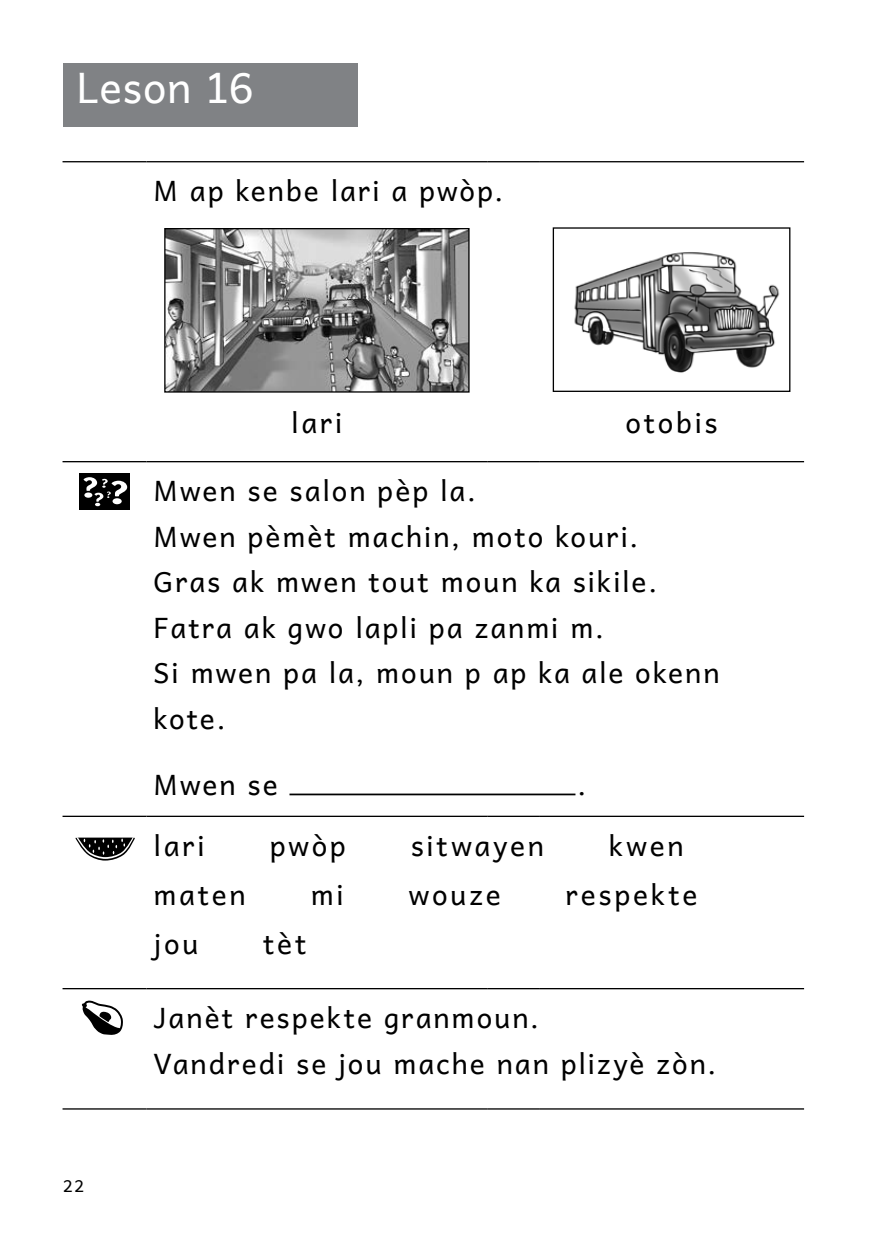
<style>
.page{position:relative;width:874px;height:1241px;background:#fff}
.page>*{position:absolute;margin:0;border:0;box-sizing:border-box;transform-origin:0 0}
.t1{font:42px "Andika";letter-spacing:.015em;color:#fff}
.t2{font:28px/45.5px "Andika";letter-spacing:.07em;color:#000}
.t3{font:28px "Andika";letter-spacing:.09em;color:#000}
.t4{font:28px "Andika";letter-spacing:.1em;color:#000}
.t5{font:16.62px "Andika";color:#000}
</style>
<div class="page">
<div style="left:63px;top:63px;width:294px;height:63px;background:#808285"></div>
<hr style="left:62px;top:1108px;width:84px;height:1px;background:#000">
<hr style="left:146px;top:1108px;width:341px;height:1px;background:#000">
<hr style="left:487px;top:1108px;width:52px;height:1px;background:#000">
<hr style="left:539px;top:1108px;width:264px;height:1px;background:#000">
<hr style="left:62px;top:161px;width:84px;height:1px;background:#000">
<hr style="left:146px;top:161px;width:341px;height:1px;background:#000">
<hr style="left:487px;top:161px;width:52px;height:1px;background:#000">
<hr style="left:539px;top:161px;width:264px;height:1px;background:#000">
<hr style="left:62px;top:461px;width:84px;height:1px;background:#000">
<hr style="left:146px;top:461px;width:341px;height:1px;background:#000">
<hr style="left:487px;top:461px;width:52px;height:1px;background:#000">
<hr style="left:539px;top:461px;width:264px;height:1px;background:#000">
<hr style="left:62px;top:815px;width:84px;height:1px;background:#000">
<hr style="left:146px;top:815px;width:341px;height:1px;background:#000">
<hr style="left:487px;top:815px;width:52px;height:1px;background:#000">
<hr style="left:539px;top:815px;width:264px;height:1px;background:#000">
<hr style="left:62px;top:987px;width:84px;height:2px;background:#000">
<hr style="left:146px;top:987px;width:341px;height:2px;background:#000">
<hr style="left:487px;top:987px;width:52px;height:2px;background:#000">
<hr style="left:539px;top:987px;width:264px;height:2px;background:#000">
<img style="left:166px;top:230px;width:301px;height:160px">
<div style="left:164px;top:228px;width:305px;height:164px;border:1px solid #000"></div>
<img style="left:574px;top:252px;width:206px;height:121px">
<div style="left:552px;top:227px;width:238px;height:165px;border:1px solid #000"></div>
<div style="left:79px;top:473px;width:50px;height:37px;background:#000"></div>
<svg style="left:83px;top:477px;width:44px;height:29px"></svg>
<hr style="left:289px;top:793px;width:286px;height:2px;background:#000">
<svg style="left:75px;top:837px;width:60px;height:23px"></svg>
<svg style="left:81px;top:1000px;width:42px;height:35px"></svg>
<h1 class="t1" style="left:76px;top:64px;width:178px">Leson 16</h1>
<p class="t2" style="left:153px;top:169px;width:351px">M ap kenbe lari a pwòp.</p>
<p class="t2" style="left:291px;top:400px;width:53px">lari</p>
<p class="t2" style="left:625px;top:400px;width:93px">otobis</p>
<p class="t2" style="left:153px;top:468px;width:567px">Mwen se salon pèp la.<br>Mwen pèmèt machin, moto kouri.<br>Gras ak mwen tout moun ka sikile.<br>Fatra ak gwo lapli pa zanmi m.<br>Si mwen pa la, moun p ap ka ale okenn kote.</p>
<p class="t2" style="left:153px;top:762px;width:126px">Mwen se</p>
<p class="t2" style="left:577px;top:762px;width:10px">.</p>
<p class="t2" style="left:153px;top:823px;width:53px">lari</p>
<p class="t2" style="left:269px;top:823px;width:78px">pwòp</p>
<p class="t3" style="left:410px;top:829px;width:135px">sitwayen</p>
<p class="t2" style="left:608px;top:823px;width:77px">kwen</p>
<p class="t2" style="left:153px;top:872px;width:94px">maten</p>
<p class="t2" style="left:310px;top:872px;width:35px">mi</p>
<p class="t2" style="left:408px;top:872px;width:94px">wouze</p>
<p class="t4" style="left:565px;top:878px;width:133px">respekte</p>
<p class="t2" style="left:153px;top:921px;width:46px">jou</p>
<p class="t2" style="left:263px;top:921px;width:45px">tèt</p>
<p class="t5" style="left:63px;top:1176px;width:23px">22</p>
<p class="t2" style="left:153px;top:995px;width:564px">Janèt respekte granmoun.<br>Vandredi se jou mache nan plizyè zòn.</p>
</div>
